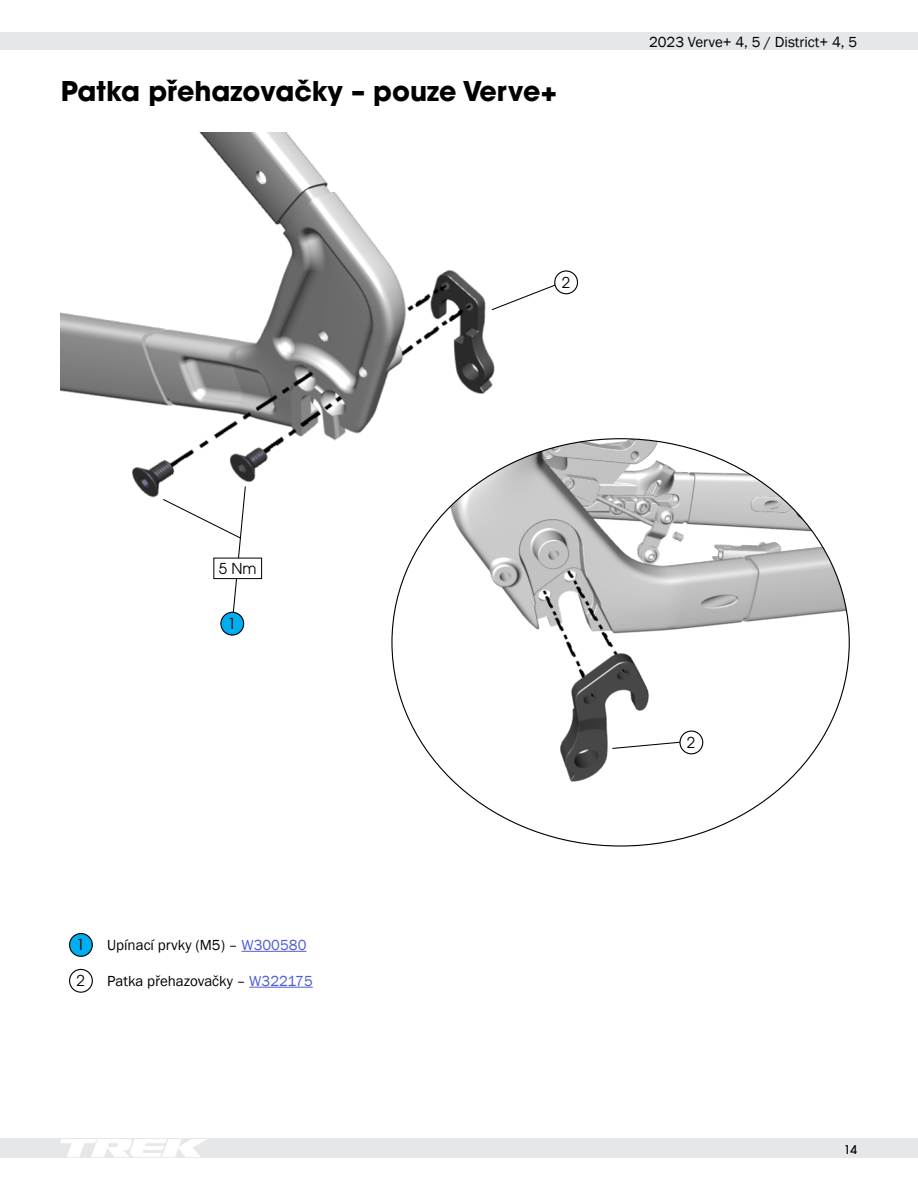
<style>
.page{position:relative;width:918px;height:1188px;background:#fff}
.page>*{position:absolute;margin:0;border:0;box-sizing:border-box;transform-origin:0 0}
.Section_Head{font:700 27px "ITC Avant Garde Pro";color:#000}
.Body{font:15px "Franklin Gothic";color:#000}
.Callout_Number_Black{font:15px "ITC Avant Garde Pro";color:#000}
.t1{font:500 12px "ITC Avant Garde Pro";color:#000}
.s1{color:#4f5cd6}
</style>
<div class="page">
<div style="left:0;top:1139px;width:918px;height:19px;background:#e6e7e9"></div>
<div style="left:0;top:33px;width:918px;height:17px;background:#e6e7e9"></div>
<svg style="left:61px;top:1139px;width:146px;height:18px"></svg>
<img style="left:61px;top:132px;width:789px;height:527px">
<img style="left:392px;top:439px;width:457px;height:407px">
<div style="left:221px;top:612px;width:23px;height:23px;background:#00aeef;border-radius:50%"></div>
<div style="left:220px;top:612px;width:24px;height:24px;border:1px solid #000;border-radius:50%"></div>
<svg style="left:162px;top:485px;width:84px;height:140px"></svg>
<div style="left:214px;top:558px;width:48px;height:21px;background:#fff"></div>
<div style="left:213px;top:558px;width:49px;height:21px;border:1px solid #000"></div>
<svg style="left:490px;top:280px;width:76px;height:31px"></svg>
<div style="left:555px;top:271px;width:23px;height:23px;background:#fff;border-radius:50%"></div>
<div style="left:554px;top:270px;width:24px;height:24px;border:1px solid #000;border-radius:50%"></div>
<svg style="left:611px;top:740px;width:71px;height:10px"></svg>
<div style="left:680px;top:731px;width:23px;height:23px;background:#fff;border-radius:50%"></div>
<div style="left:679px;top:731px;width:24px;height:23px;border:1px solid #000;border-radius:50%"></div>
<div style="left:70px;top:934px;width:22px;height:22px;background:#00aeef;border-radius:50%"></div>
<div style="left:69px;top:933px;width:24px;height:24px;border:1px solid #000;border-radius:50%"></div>
<hr style="left:241px;top:951px;width:66px;height:1px;background:#4f5cd6">
<div style="left:69px;top:969px;width:24px;height:24px;border:1px solid #000;border-radius:50%"></div>
<hr style="left:249px;top:987px;width:64px;height:1px;background:#4f5cd6">
<p class="Section_Head" style="left:61px;top:73px;width:498px">Patka přehazovačky – pouze Verve+</p>
<p class="Callout_Number_Black" style="left:562px;top:273px;width:10px">2</p>
<p class="Body" style="left:649px;top:32px;width:210px">2023 Verve+ 4, 5 / District+ 4, 5</p>
<p class="Callout_Number_Black" style="left:219px;top:559px;width:39px">5 Nm</p>
<p class="Callout_Number_Black" style="left:228px;top:614px;width:10px">1</p>
<p class="Callout_Number_Black" style="left:76px;top:936px;width:10px">1</p>
<p class="Body" style="left:107px;top:936px;width:201px">Upínací prvky (M5) – <span class="s1">W300580</span></p>
<p class="Callout_Number_Black" style="left:76px;top:972px;width:10px">2</p>
<p class="Body" style="left:107px;top:972px;width:207px">Patka přehazovačky – <span class="s1">W322175</span></p>
<p class="Callout_Number_Black" style="left:687px;top:733px;width:10px">2</p>
<p class="t1" style="left:844px;top:1142px;width:15px">14</p>
</div>
